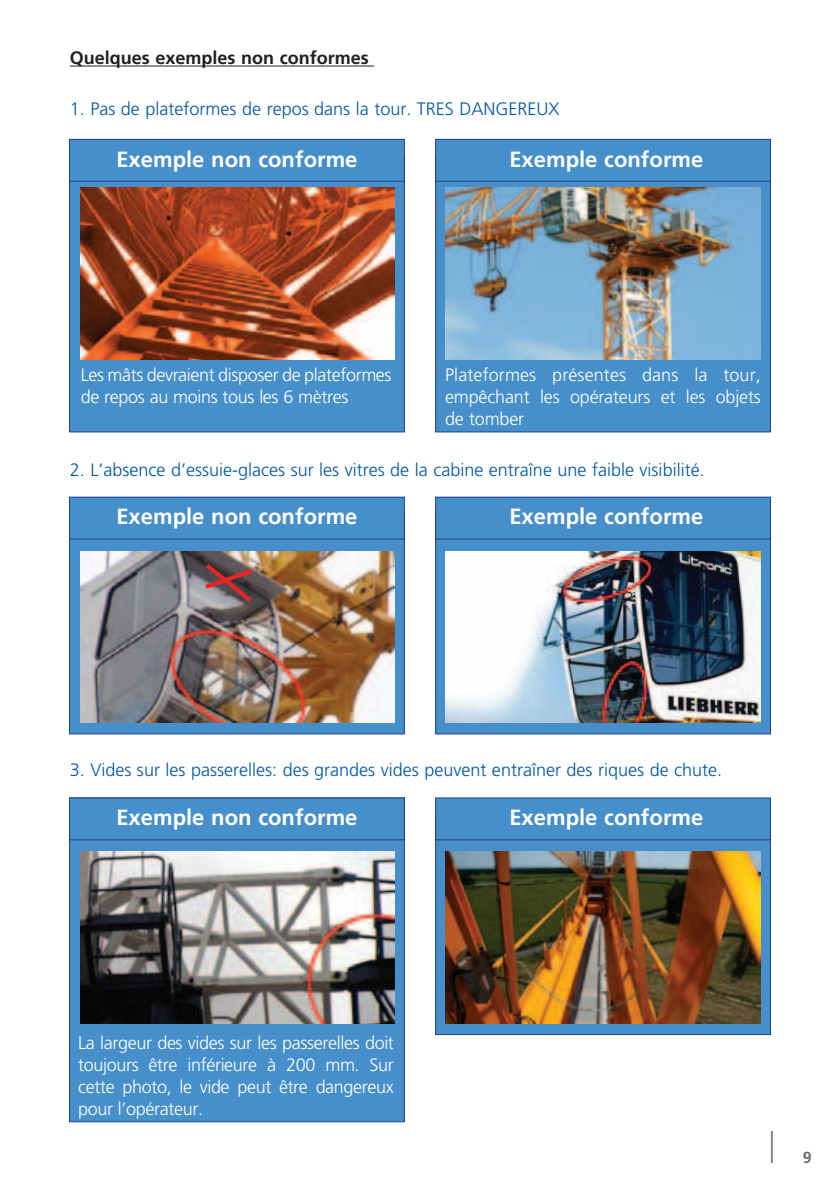
<style>
.page{position:relative;width:840px;height:1191px;background:#fff}
.page>*{position:absolute;margin:0;border:0;box-sizing:border-box;transform-origin:0 0}
.t1{font:300 condensed 32px "Frutiger LT Std";color:#6c6d70}
.t2{font:700 22px "Frutiger LT Std";color:#fff}
.t3{font:300 18px/22px "Frutiger LT Std";letter-spacing:-.02em;color:#fff;text-align:justify}
.t4{font:300 18px "Frutiger LT Std";color:#0155a5}
.t5{font:700 18px "Frutiger LT Std";color:#231f20}
</style>
<div class="page">
<hr style="left:70px;top:66px;width:304px;height:1px;background:#231f20">
<div style="left:69px;top:797px;width:335px;height:325px;background:#468fcb;border:1px solid #1d3f95"></div>
<div style="left:435px;top:155px;width:335px;height:277px;background:#468fcb;border:1px solid #1d3f95"></div>
<div style="left:435px;top:513px;width:335px;height:221px;background:#468fcb;border:1px solid #1d3f95"></div>
<div style="left:435px;top:814px;width:335px;height:221px;background:#468fcb;border:1px solid #1d3f95"></div>
<div style="left:435px;top:139px;width:335px;height:42px;background:#468fcb"></div>
<div style="left:435px;top:139px;width:335px;height:43px;border:1px solid #1d3f95"></div>
<div style="left:435px;top:497px;width:335px;height:42px;background:#468fcb"></div>
<div style="left:435px;top:496px;width:335px;height:43px;border:1px solid #1d3f95"></div>
<div style="left:435px;top:798px;width:335px;height:42px;background:#468fcb"></div>
<div style="left:435px;top:797px;width:335px;height:43px;border:1px solid #1d3f95"></div>
<div style="left:69px;top:155px;width:335px;height:277px;background:#468fcb;border:1px solid #1d3f95"></div>
<div style="left:69px;top:513px;width:335px;height:221px;background:#468fcb;border:1px solid #1d3f95"></div>
<div style="left:69px;top:139px;width:335px;height:42px;background:#468fcb"></div>
<div style="left:69px;top:139px;width:335px;height:43px;border:1px solid #1d3f95"></div>
<div style="left:69px;top:497px;width:335px;height:42px;background:#468fcb"></div>
<div style="left:69px;top:496px;width:335px;height:43px;border:1px solid #1d3f95"></div>
<div style="left:69px;top:797px;width:335px;height:43px;border:1px solid #1d3f95"></div>
<img style="left:81px;top:187px;width:313px;height:173px">
<img style="left:81px;top:551px;width:313px;height:172px">
<img style="left:81px;top:852px;width:313px;height:171px">
<img style="left:445px;top:187px;width:314px;height:173px">
<img style="left:445px;top:551px;width:315px;height:172px">
<img style="left:445px;top:852px;width:315px;height:171px">
<svg style="left:201px;top:560px;width:55px;height:46px;background:#7f5d5f"></svg>
<p class="t5" style="left:70px;top:47px;width:300px">Quelques exemples non conformes</p>
<p class="t4" style="left:70px;top:99px;width:366px">1. Pas de plateformes de repos dans la tour. TRES</p>
<p class="t4" style="left:459px;top:99px;width:12px">DANGEREU</p>
<p class="t4" style="left:548px;top:99px;width:12px">X</p>
<p class="t2" style="left:116px;top:146px;width:242px">Exemple non conforme</p>
<p class="t2" style="left:509px;top:146px;width:195px">Exemple conforme</p>
<p class="t3" style="left:81px;top:364px;width:312px">Les mâts devraient disposer de plateformes de repos au moins tous les 6 mètres</p>
<p class="t3" style="left:445px;top:364px;width:317px">Plateformes présentes dans la tour, empêchant les opérateurs et les objets de tomber</p>
<p class="t4" style="left:70px;top:459px;width:636px">2. L’absence d’essuie-glaces sur les vitres de la cabine entraîne une faible visibilité.</p>
<p class="t2" style="left:116px;top:504px;width:242px">Exemple non conforme</p>
<p class="t2" style="left:509px;top:504px;width:195px">Exemple conforme</p>
<p class="t4" style="left:70px;top:759px;width:653px">3. Vides sur les passerelles: des grandes vides peuvent entraîner des riques de chute.</p>
<p class="t2" style="left:116px;top:804px;width:242px">Exemple non conforme</p>
<p class="t2" style="left:509px;top:804px;width:195px">Exemple conforme</p>
<p class="t3" style="left:78px;top:1031px;width:317px">La largeur des vides sur les passerelles doit toujours être inférieure à 200 mm. Sur cette photo, le vide peut être dangereux pour l’opérateur.</p>
<h1 class="t1" style="left:768px;top:1125px;width:45px">| <sub>9</sub></h1>
</div>
